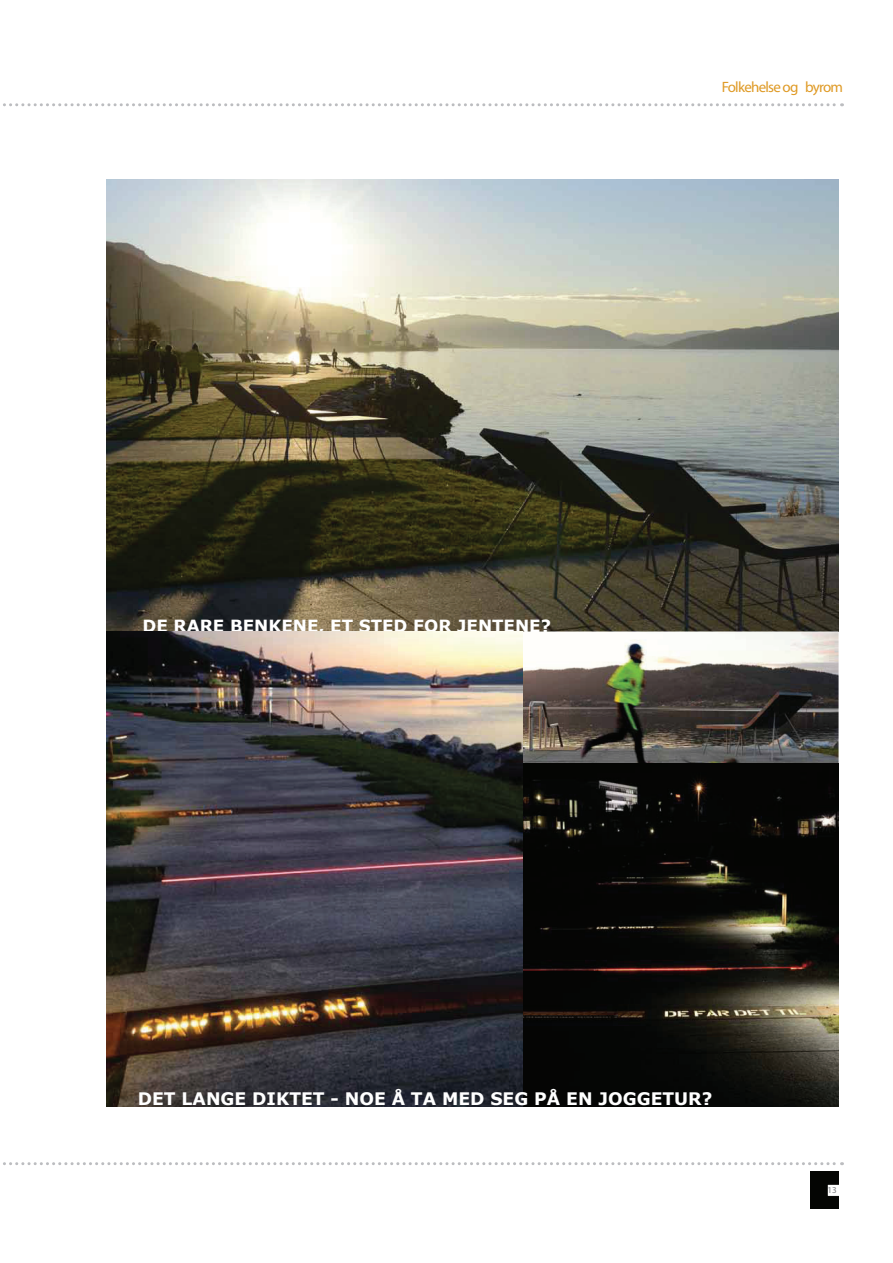
<style>
.page{position:relative;width:893px;height:1263px;background:#fff}
.page>*{position:absolute;margin:0;border:0;box-sizing:border-box;transform-origin:0 0}
.t1{font:700 17.25px "Verdana";color:#fff}
.t2{font:700 16.8px "Verdana";color:#fff}
.t3{font:15px "Myriad Pro";letter-spacing:-.05em;color:#df9a25}
.t4{font:9px "Myriad Pro";color:#787a7d}
</style>
<div class="page">
<img style="left:810px;top:1172px;width:29px;height:37px">
<svg style="left:3px;top:1162px;width:839px;height:3px"></svg>
<svg style="left:3px;top:103px;width:839px;height:3px"></svg>
<img style="left:106px;top:179px;width:733px;height:452px">
<img style="left:522px;top:631px;width:317px;height:132px">
<img style="left:522px;top:763px;width:317px;height:344px">
<img style="left:107px;top:631px;width:415px;height:476px">
<p class="t3" style="left:722px;top:78px;width:123px">Folkehelse og byrom</p>
<p class="t2" style="left:143px;top:615px;width:410px">DE RARE BENKENE, ET STED FOR JENTENE?</p>
<p class="t1" style="left:138px;top:1087px;width:576px">DET LANGE DIKTET - NOE Å TA MED SEG PÅ EN JOGGETUR?</p>
<p class="t4" style="left:827px;top:1184px;width:11px">13</p>
</div>
